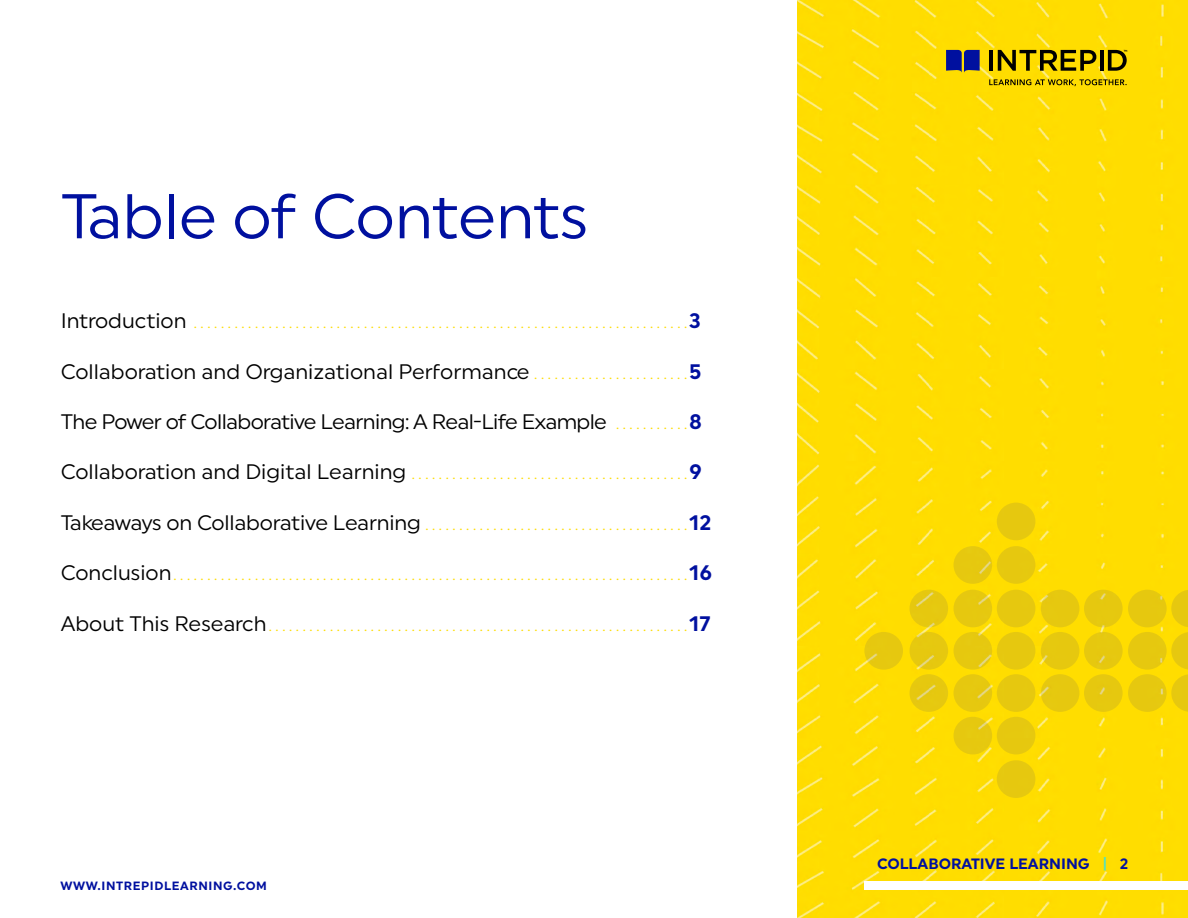
<style>
.page{position:relative;width:1188px;height:918px;background:#fff}
.page>*{position:absolute;margin:0;border:0;box-sizing:border-box;transform-origin:0 0}
.t1{font:63px "Uniform";letter-spacing:-.01em;color:#00109f}
.t2{font:21px "Uniform";color:#000}
.t3{font:21px "Uniform";letter-spacing:-.03em;color:#000}
.t4{font:15px "Uniform";color:#fddc00}
.t5{font:700 15px "Uniform";color:#00109f}
.t6{font:700 12px "Uniform";letter-spacing:.05em;color:#00109f}
.s1{font-size:21px;color:#000}
.s2{font-weight:700;font-size:21px;color:#00109f}
.s3{font-size:15px;color:#fddc00}
.s4{font-weight:700;color:#00109f}
.s5{color:#50e2c1}
</style>
<div class="page">
<div style="left:797px;top:0;width:391px;height:918px;background:#fd0"></div>
<hr style="left:989px;top:50px;width:4px;height:21px;background:#000">
<svg style="left:998px;top:50px;width:98px;height:21px;background:#917d00"></svg>
<hr style="left:1100px;top:50px;width:4px;height:21px;background:#000">
<svg style="left:946px;top:50px;width:34px;height:23px"></svg>
<svg style="left:989px;top:79px;width:138px;height:7px"></svg>
<svg style="left:1108px;top:50px;width:19px;height:21px"></svg>
<svg style="left:1171px;top:590px;width:17px;height:122px;background:#edce0a"></svg>
<div style="left:1128px;top:590px;width:39px;height:37px;background:#e6c80f;border-radius:50%"></div>
<div style="left:1128px;top:632px;width:39px;height:38px;background:#e6c80f;border-radius:50%"></div>
<div style="left:1128px;top:674px;width:39px;height:38px;background:#e6c80f;border-radius:50%"></div>
<div style="left:1084px;top:590px;width:39px;height:37px;background:#e6c80f;border-radius:50%"></div>
<div style="left:1084px;top:632px;width:39px;height:38px;background:#e6c80f;border-radius:50%"></div>
<div style="left:1084px;top:674px;width:39px;height:38px;background:#e6c80f;border-radius:50%"></div>
<div style="left:1041px;top:590px;width:38px;height:37px;background:#e6c80f;border-radius:50%"></div>
<div style="left:1041px;top:632px;width:38px;height:38px;background:#e6c80f;border-radius:50%"></div>
<div style="left:1041px;top:674px;width:38px;height:38px;background:#e6c80f;border-radius:50%"></div>
<div style="left:997px;top:590px;width:38px;height:37px;background:#e6c80f;border-radius:50%"></div>
<div style="left:997px;top:632px;width:38px;height:38px;background:#e6c80f;border-radius:50%"></div>
<div style="left:997px;top:674px;width:38px;height:38px;background:#e6c80f;border-radius:50%"></div>
<div style="left:954px;top:590px;width:38px;height:37px;background:#e6c80f;border-radius:50%"></div>
<svg style="left:954px;top:632px;width:38px;height:38px"></svg>
<div style="left:954px;top:674px;width:38px;height:38px;background:#e6c80f;border-radius:50%"></div>
<svg style="left:909px;top:590px;width:39px;height:37px"></svg>
<svg style="left:909px;top:632px;width:39px;height:38px"></svg>
<div style="left:864px;top:632px;width:39px;height:38px;background:#e6c80f;border-radius:50%"></div>
<div style="left:954px;top:546px;width:38px;height:38px;background:#e6c80f;border-radius:50%"></div>
<div style="left:997px;top:546px;width:38px;height:38px;background:#e6c80f;border-radius:50%"></div>
<div style="left:997px;top:503px;width:38px;height:37px;background:#e6c80f;border-radius:50%"></div>
<div style="left:954px;top:717px;width:38px;height:38px;background:#e6c80f;border-radius:50%"></div>
<div style="left:997px;top:760px;width:38px;height:38px;background:#e6c80f;border-radius:50%"></div>
<div style="left:997px;top:717px;width:38px;height:38px;background:#e6c80f;border-radius:50%"></div>
<svg style="left:909px;top:674px;width:39px;height:38px"></svg>
<div style="left:864px;top:881px;width:324px;height:9px;background:#fff"></div>
<h1 class="t1" style="left:61px;top:178px;width:529px">Table of Contents</h1>
<p class="t4" style="left:61px;top:314px;width:642px"><span class="s1">Introduction</span> . . . . . . . . . . . . . . . . . . . . . . . . . . . . . . . . . . . . . . . . . . . . . . . . . . . . . . . . . . . . . . . . . . . . . . . . <span class="s2">3</span></p>
<h2 class="t2" style="left:61px;top:359px;width:642px">Collaboration and Organizational Performance <span class="s3">. . . . . . . . . . . . . . . . . . . . . .</span> <span class="s4">5</span></h2>
<h2 class="t3" style="left:61px;top:409px;width:643px">The Power of Collaborative Learning: A Real-Life Example <span class="s3">. . . . . . . . . .</span> <span class="s4">8</span></h2>
<p class="t4" style="left:61px;top:465px;width:643px"><span class="s1">Collaboration and Digital Learning</span> . . . . . . . . . . . . . . . . . . . . . . . . . . . . . . . . . . . . . . . . <span class="s2">9</span></p>
<p class="t4" style="left:61px;top:516px;width:652px"><span class="s1">Takeaways on Collaborative Learning</span> . . . . . . . . . . . . . . . . . . . . . . . . . . . . . . . . . . . . . . <span class="s2">12</span></p>
<p class="t4" style="left:61px;top:566px;width:653px"><span class="s1">Conclusion</span> . . . . . . . . . . . . . . . . . . . . . . . . . . . . . . . . . . . . . . . . . . . . . . . . . . . . . . . . . . . . . . . . . . . . . . . . . . . <span class="s2">16</span></p>
<p class="t4" style="left:61px;top:616px;width:652px"><span class="s1">About This Research</span> . . . . . . . . . . . . . . . . . . . . . . . . . . . . . . . . . . . . . . . . . . . . . . . . . . . . . . . . . . . . . <span class="s2">17</span></p>
<p class="t6" style="left:60px;top:878px;width:208px">WWW.INTREPIDLEARNING.COM</p>
<p class="t5" style="left:877px;top:855px;width:253px">COLLABORATIVE LEARNING <span class="s5">|</span> 2</p>
</div>
